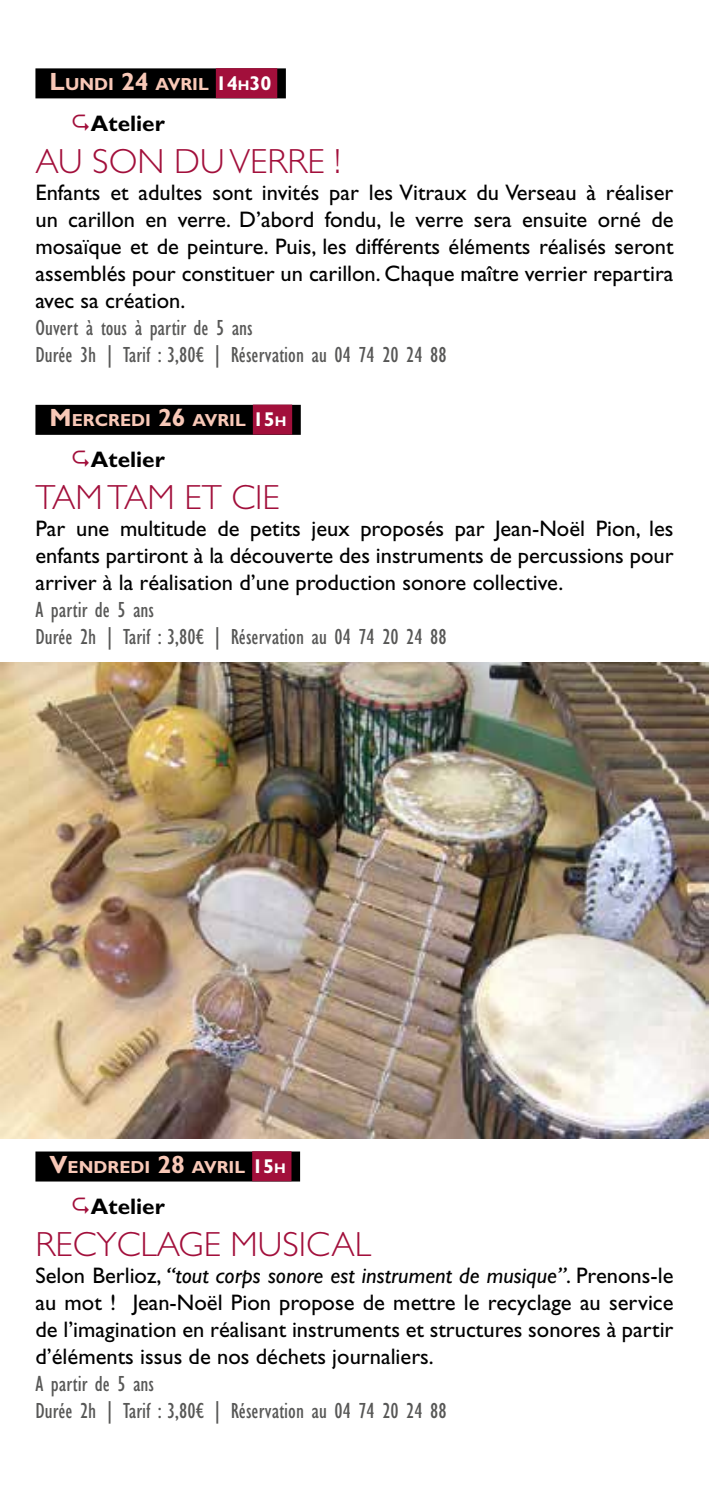
<style>
.page{position:relative;width:709px;height:1489px;background:#fff}
.page>*{position:absolute;margin:0;border:0;box-sizing:border-box;transform-origin:0 0}
.t1{font:300 35px "Gill Sans";color:#a20f3b}
.t2{font:22.5px/27px "Gill Sans";color:#000;text-align:justify}
.t3{font:condensed 22.5px/27px "Gill Sans";color:#575756}
.t4{font:700 22.5px "Gill Sans";color:#000}
.t5{font:700 17.5px "Gill Sans";color:#f8c8b7}
.s1{font-size:25px}
.s2{font-size:20px;color:#fff}
.s3{font-size:14px;color:#fff}
.s4{font-style:italic}
</style>
<div class="page">
<div style="left:35px;top:68px;width:251px;height:30px;background:#000"></div>
<div style="left:216px;top:68px;width:61px;height:30px;background:#a20f3b"></div>
<div style="left:35px;top:405px;width:266px;height:30px;background:#000"></div>
<div style="left:253px;top:404px;width:39px;height:30px;background:#a20f3b"></div>
<img style="left:0;top:663px;width:709px;height:474px">
<div style="left:35px;top:1151px;width:265px;height:30px;background:#000"></div>
<div style="left:252px;top:1151px;width:39px;height:30px;background:#a20f3b"></div>
<p class="t5" style="left:50px;top:73px;width:223px"><span class="s1">L</span>UNDI <span class="s1">24</span> AVRIL <span class="s2">14</span><span class="s3">H</span><span class="s2">30</span></p>
<p class="t4" style="left:91px;top:110px;width:75px">Atelier</p>
<h1 class="t1" style="left:35px;top:141px;width:307px">AU SON DU VERRE !</h1>
<p class="t2" style="left:35px;top:179px;width:639px">Enfants et adultes sont invités par les Vitraux du Verseau à réaliser un carillon en verre. D’abord fondu, le verre sera ensuite orné de mosaïque et de peinture. Puis, les différents éléments réalisés seront assemblés pour constituer un carillon. Chaque maître verrier repartira avec sa création.</p>
<p class="t3" style="left:35px;top:314px;width:412px">Ouvert à tous à partir de 5 ans<br>Durée 3h | Tarif : 3,80€ | Réservation au 04 74 20 24 88</p>
<p class="t5" style="left:50px;top:410px;width:238px"><span class="s1">M</span>ERCREDI <span class="s1">26</span> AVRIL <span class="s2">15</span><span class="s3">H</span></p>
<p class="t4" style="left:91px;top:446px;width:75px">Atelier</p>
<h1 class="t1" style="left:35px;top:478px;width:246px">TAM TAM ET CIE</h1>
<p class="t2" style="left:35px;top:515px;width:639px">Par une multitude de petits jeux proposés par Jean-Noël Pion, les enfants partiront à la découverte des instruments de percussions pour arriver à la réalisation d’une production sonore collective.</p>
<p class="t3" style="left:35px;top:597px;width:412px">A partir de 5 ans<br>Durée 2h | Tarif : 3,80€ | Réservation au 04 74 20 24 88</p>
<p class="t5" style="left:50px;top:1156px;width:238px"><span class="s1">V</span>ENDREDI <span class="s1">28</span> AVRIL <span class="s2">15</span><span class="s3">H</span></p>
<p class="t4" style="left:91px;top:1192px;width:75px">Atelier</p>
<h1 class="t1" style="left:35px;top:1224px;width:337px">RECYCLAGE MUSICAL</h1>
<p class="t2" style="left:35px;top:1261px;width:639px">Selon Berlioz, <span class="s4">“tout corps sonore est instrument de musique”</span>. Prenons-le au mot ! Jean-Noël Pion propose de mettre le recyclage au service de l’imagination en réalisant instruments et structures sonores à partir d’éléments issus de nos déchets journaliers.</p>
<p class="t3" style="left:35px;top:1370px;width:412px">A partir de 5 ans<br>Durée 2h | Tarif : 3,80€ | Réservation au 04 74 20 24 88</p>
</div>
